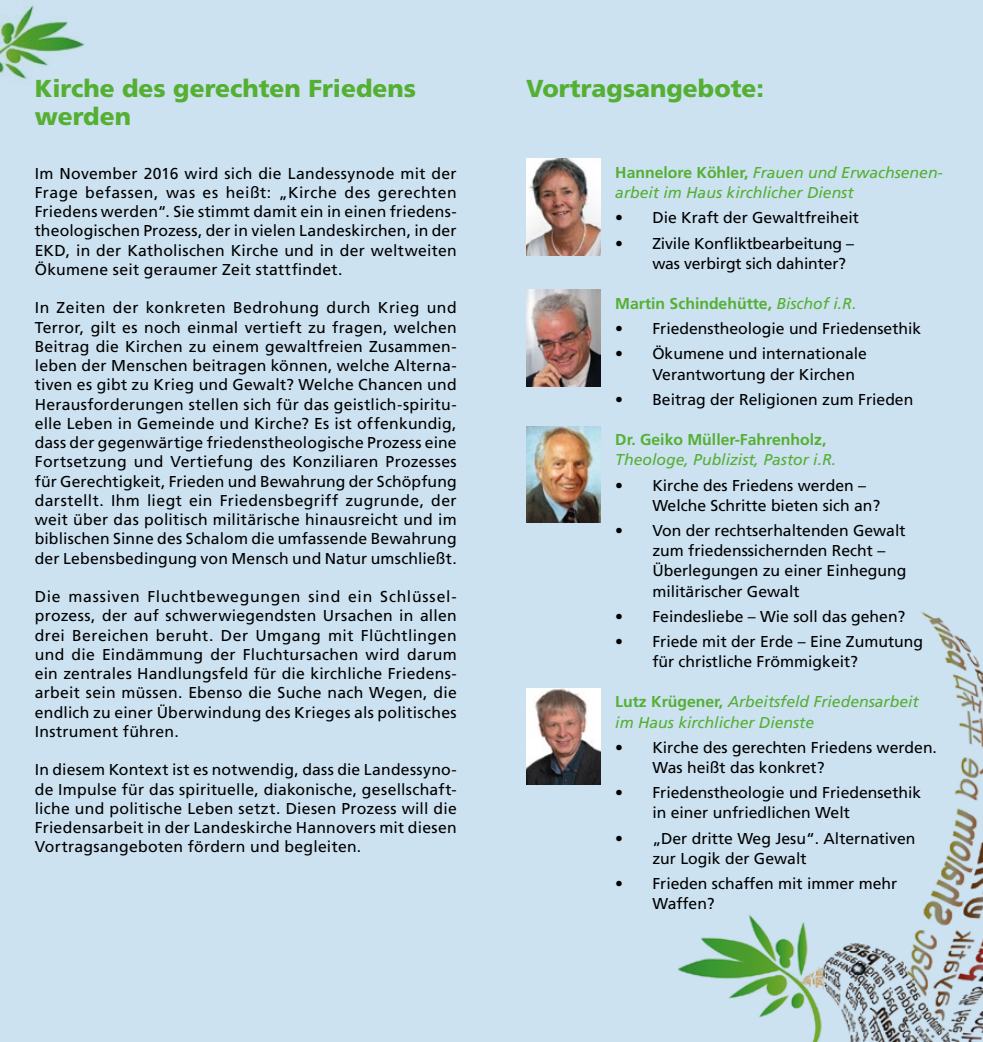
<style>
.page{position:relative;width:983px;height:1042px;background:#fff}
.page>*{position:absolute;margin:0;border:0;box-sizing:border-box;transform-origin:0 0}
.t1{font:900 24.5px/28px "Frutiger LT Com";color:#54af32}
.t2{font:15.75px/19.2px "Frutiger LT Com";color:#000}
.t3{font:italic 15.75px/20.1px "Frutiger LT Com";color:#54af32}
.t4{font:700 15.75px "Frutiger LT Com";color:#54af32}
.s1{font-weight:700;font-style:normal}
.s2{font-weight:400;font-style:italic}
.s3{font-weight:400}
</style>
<div class="page">
<div style="left:491px;top:0;width:491px;height:1042px;background:#cce2f1"></div>
<div style="left:0;top:0;width:491px;height:1042px;background:#cce2f1"></div>
<img style="left:0;top:5px;width:85px;height:80px">
<img style="left:678px;top:611px;width:304px;height:431px">
<img style="left:526px;top:159px;width:74px;height:96px">
<img style="left:526px;top:290px;width:74px;height:96px">
<img style="left:526px;top:688px;width:74px;height:97px">
<img style="left:526px;top:426px;width:74px;height:97px">
<h1 class="t1" style="left:35px;top:74px;width:383px">Kirche des gerechten Friedens werden</h1>
<h1 class="t1" style="left:526px;top:74px;width:239px">Vortragsangebote:</h1>
<p class="t2" style="left:35px;top:164px;width:423px;text-align:justify">Im November 2016 wird sich die Landessynode mit der Frage befassen, was es heißt: „Kirche des gerechten Friedens werden“. Sie stimmt damit ein in einen friedens&shy;theologischen Prozess, der in vielen Landeskirchen, in der EKD, in der Katholischen Kirche und in der weltweiten Ökumene seit geraumer Zeit stattfindet.</p>
<p class="t2" style="left:35px;top:298px;width:423px;text-align:justify">In Zeiten der konkreten Bedrohung durch Krieg und Terror, gilt es noch einmal vertieft zu fragen, welchen Beitrag die Kirchen zu einem gewaltfreien Zusammen&shy;leben der Menschen beitragen können, welche Alterna&shy;tiven es gibt zu Krieg und Gewalt? Welche Chancen und Herausforderungen stellen sich für das geistlich-spiritu&shy;elle Leben in Gemeinde und Kirche? Es ist offenkundig, dass der gegenwärtige friedenstheologische Prozess eine Fortsetzung und Vertiefung des Konziliaren Prozesses für Gerechtigkeit, Frieden und Bewahrung der Schöpfung darstellt. Ihm liegt ein Friedensbegriff zugrunde, der weit über das politisch militärische hinausreicht und im biblischen Sinne des Schalom die umfassende Bewahrung der Lebensbedingung von Mensch und Natur umschließt.</p>
<p class="t2" style="left:35px;top:587px;width:423px;text-align:justify">Die massiven Fluchtbewegungen sind ein Schlüssel&shy;prozess, der auf schwerwiegendsten Ursachen in allen drei Bereichen beruht. Der Umgang mit Flüchtlingen und die Eindämmung der Fluchtursachen wird darum ein zentrales Handlungsfeld für die kirchliche Friedens&shy;arbeit sein müssen. Ebenso die Suche nach Wegen, die endlich zu einer Überwindung des Krieges als politisches Instrument führen.</p>
<p class="t2" style="left:35px;top:760px;width:423px;text-align:justify">In diesem Kontext ist es notwendig, dass die Landessyno&shy;de Impulse für das spirituelle, diakonische, gesellschaft&shy;liche und politische Leben setzt. Diesen Prozess will die Friedensarbeit in der Landeskirche Hannovers mit diesen Vortragsangeboten fördern und begleiten.</p>
<p class="t3" style="left:615px;top:163px;width:329px"><span class="s1">Hannelore Köhler,</span> Frauen und Erwachsenen&shy;arbeit im Haus kirchlicher Dienst</p>
<p class="t2" style="left:615px;top:208px;width:245px">• Die Kraft der Gewaltfreiheit</p>
<p class="t2" style="left:652px;top:233px;width:203px;line-height:20.1px;text-indent:-37px">• Zivile Konfliktbearbeitung – was verbirgt sich dahinter?</p>
<p class="t4" style="left:615px;top:294px;width:242px">Martin Schindehütte, <span class="s2">Bischof i.R</span><span class="s3">.</span></p>
<p class="t2" style="left:615px;top:319px;width:307px">• Friedenstheologie und Friedensethik</p>
<p class="t2" style="left:652px;top:344px;width:216px;line-height:20.1px;text-indent:-37px">• Ökumene und internationale<br>Verantwortung der Kirchen</p>
<p class="t2" style="left:615px;top:390px;width:299px">• Beitrag der Religionen zum Frieden</p>
<p class="t4" style="left:615px;top:430px;width:212px">Dr. Geiko Müller-Fahrenholz,</p>
<p class="t3" style="left:615px;top:450px;width:222px">Theologe, Publizist, Pastor i.R.</p>
<p class="t2" style="left:652px;top:475px;width:229px;line-height:20.1px;text-indent:-37px">• Kirche des Friedens werden –<br>Welche Schritte bieten sich an?</p>
<p class="t2" style="left:652px;top:520px;width:255px;line-height:20.1px;text-indent:-37px">• Von der rechtserhaltenden Gewalt zum friedenssichernden Recht –<br>Überlegungen zu einer Einhegung militärischer Gewalt</p>
<p class="t2" style="left:615px;top:607px;width:291px">• Feindesliebe – Wie soll das gehen?</p>
<p class="t2" style="left:652px;top:631px;width:272px;line-height:20.1px;text-indent:-37px">• Friede mit der Erde – Eine Zumutung für christliche Frömmigkeit?</p>
<p class="t3" style="left:615px;top:692px;width:305px"><span class="s1">Lutz Krügener,</span> Arbeitsfeld Friedensarbeit im Haus kirchlicher Dienste</p>
<p class="t2" style="left:652px;top:737px;width:286px;line-height:20.1px;text-indent:-37px">• Kirche des gerechten Friedens werden.<br>Was heißt das konkret?</p>
<p class="t2" style="left:652px;top:783px;width:270px;line-height:20.1px;text-indent:-37px">• Friedenstheologie und Friedensethik in einer unfriedlichen Welt</p>
<p class="t2" style="left:652px;top:828px;width:264px;line-height:20.1px;text-indent:-37px">• „Der dritte Weg Jesu“. Alternativen zur Logik der Gewalt</p>
<p class="t2" style="left:652px;top:873px;width:246px;line-height:20.1px;text-indent:-37px">• Frieden schaffen mit immer mehr<br>Waffen?</p>
</div>
